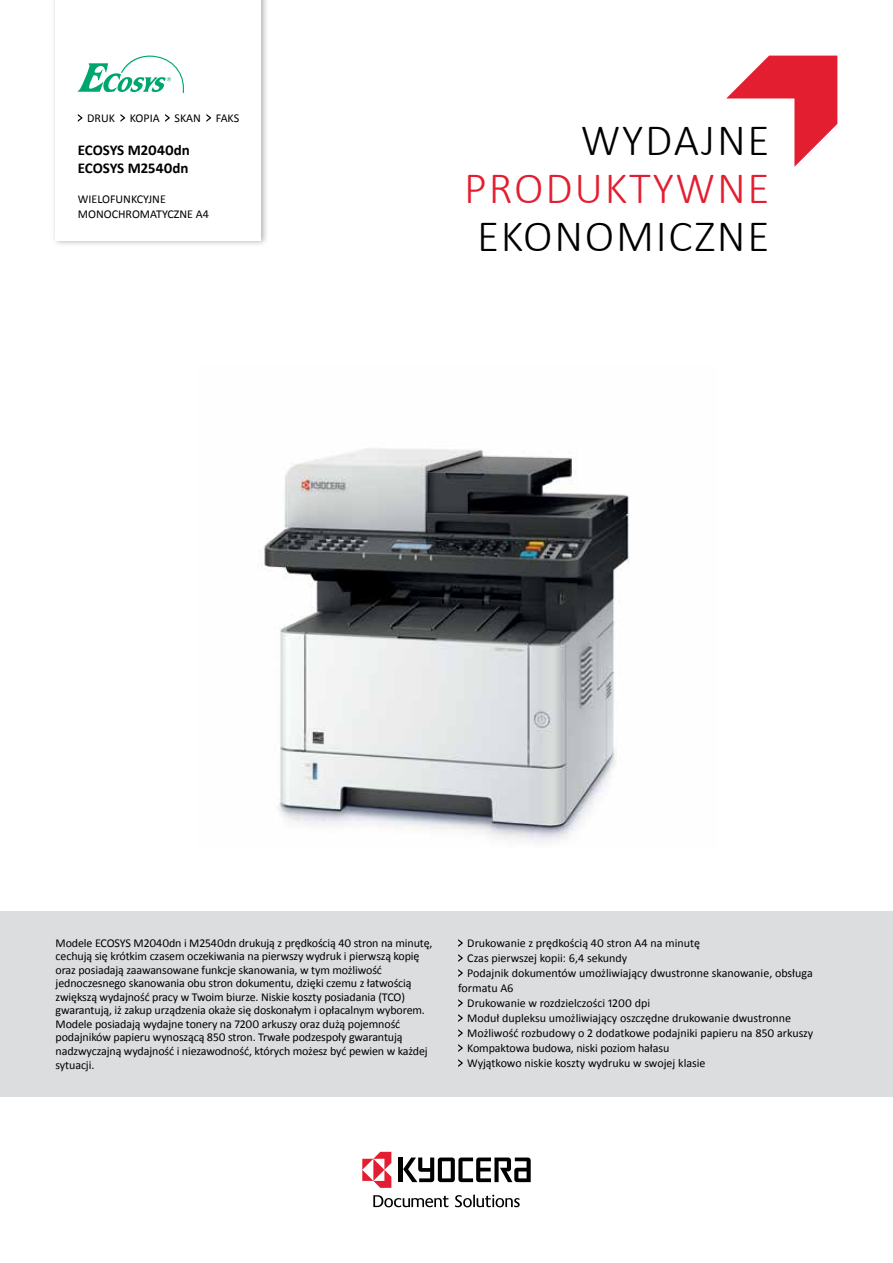
<style>
.page{position:relative;width:893px;height:1263px;background:#fff}
.page>*{position:absolute;margin:0;border:0;box-sizing:border-box;transform-origin:0 0}
.t1{font:300 45px "Calibri";letter-spacing:.04em;color:#000}
.t2{font:300 45px "Calibri";letter-spacing:.04em;color:#e31e30}
.t3{font:700 15px/18px "Calibri";color:#000}
.t4{font:12px/13.5px "Calibri";letter-spacing:-.01em;color:#000}
</style>
<div class="page">
<div style="left:0;top:911px;width:893px;height:185px;background:#dcddde"></div>
<div style="left:51px;top:0;width:217px;height:247px;background:#000;opacity:.3"></div>
<div style="left:56px;top:0;width:205px;height:240px;background:#fff"></div>
<hr style="left:399px;top:1157px;width:4px;height:25px;background:#000">
<svg style="left:403px;top:1157px;width:128px;height:25px"></svg>
<svg style="left:362px;top:1152px;width:29px;height:36px"></svg>
<svg style="left:455px;top:1195px;width:65px;height:12px"></svg>
<svg style="left:373px;top:1195px;width:75px;height:12px"></svg>
<svg style="left:78px;top:56px;width:106px;height:37px"></svg>
<svg style="left:726px;top:56px;width:111px;height:111px"></svg>
<svg style="left:458px;top:939px;width:5px;height:8px"></svg>
<svg style="left:458px;top:954px;width:5px;height:8px"></svg>
<svg style="left:458px;top:969px;width:5px;height:8px"></svg>
<svg style="left:458px;top:999px;width:5px;height:8px"></svg>
<svg style="left:458px;top:1014px;width:5px;height:8px"></svg>
<svg style="left:458px;top:1029px;width:5px;height:8px"></svg>
<svg style="left:458px;top:1044px;width:5px;height:8px"></svg>
<svg style="left:458px;top:1059px;width:5px;height:8px"></svg>
<svg style="left:78px;top:114px;width:4px;height:8px"></svg>
<svg style="left:120px;top:114px;width:5px;height:8px"></svg>
<svg style="left:165px;top:114px;width:5px;height:8px"></svg>
<svg style="left:206px;top:114px;width:5px;height:8px"></svg>
<img style="left:258px;top:448px;width:371px;height:394px">
<p class="t4" style="left:87px;top:111px;width:154px">DRUK KOPIA SKAN FAKS</p>
<p class="t3" style="left:78px;top:140px;width:114px">ECOSYS M2040dn<br>ECOSYS M2540dn</p>
<p class="t4" style="left:78px;top:191px;width:133px;line-height:15px">WIELOFUNKCYJNE<br>MONOCHROMATYCZNE A4</p>
<h1 class="t1" style="left:581px;top:112px;width:190px">WYDAJNE</h1>
<h1 class="t2" style="left:464px;top:160px;width:307px">PRODUKTYWNE</h1>
<h1 class="t1" style="left:477px;top:208px;width:294px">EKONOMICZNE</h1>
<p class="t4" style="left:56px;top:936px;width:378px">Modele ECOSYS M2040dn i M2540dn drukują z prędkością 40 stron na minutę, cechują się krótkim czasem oczekiwania na pierwszy wydruk i pierwszą kopię oraz posiadają zaawansowane funkcje skanowania, w tym możliwość jednoczesnego skanowania obu stron dokumentu, dzięki czemu z łatwością zwiększą wydajność pracy w Twoim biurze. Niskie koszty posiadania (TCO) gwarantują, iż zakup urządzenia okaże się doskonałym i opłacalnym wyborem.<br>Modele posiadają wydajne tonery na 7200 arkuszy oraz dużą pojemność podajników papieru wynoszącą 850 stron. Trwałe podzespoły gwarantują nadzwyczajną wydajność i niezawodność, których możesz być pewien w każdej sytuacji.</p>
<p class="t4" style="left:467px;top:936px;width:234px">Drukowanie z prędkością 40 stron A4 na minutę</p>
<p class="t4" style="left:467px;top:951px;width:161px">Czas pierwszej kopii: 6,4 sekundy</p>
<p class="t4" style="left:467px;top:966px;width:347px">Podajnik dokumentów umożliwiający dwustronne skanowanie, obsługa</p>
<p class="t4" style="left:458px;top:981px;width:57px">formatu A6</p>
<p class="t4" style="left:467px;top:996px;width:184px">Drukowanie w rozdzielczości 1200 dpi</p>
<p class="t4" style="left:467px;top:1011px;width:325px">Moduł dupleksu umożliwiający oszczędne drukowanie dwustronne</p>
<p class="t4" style="left:467px;top:1026px;width:347px">Możliwość rozbudowy o 2 dodatkowe podajniki papieru na 850 arkuszy</p>
<p class="t4" style="left:467px;top:1041px;width:204px">Kompaktowa budowa, niski poziom hałasu</p>
<p class="t4" style="left:467px;top:1056px;width:240px">Wyjątkowo niskie koszty wydruku w swojej klasie</p>
</div>
